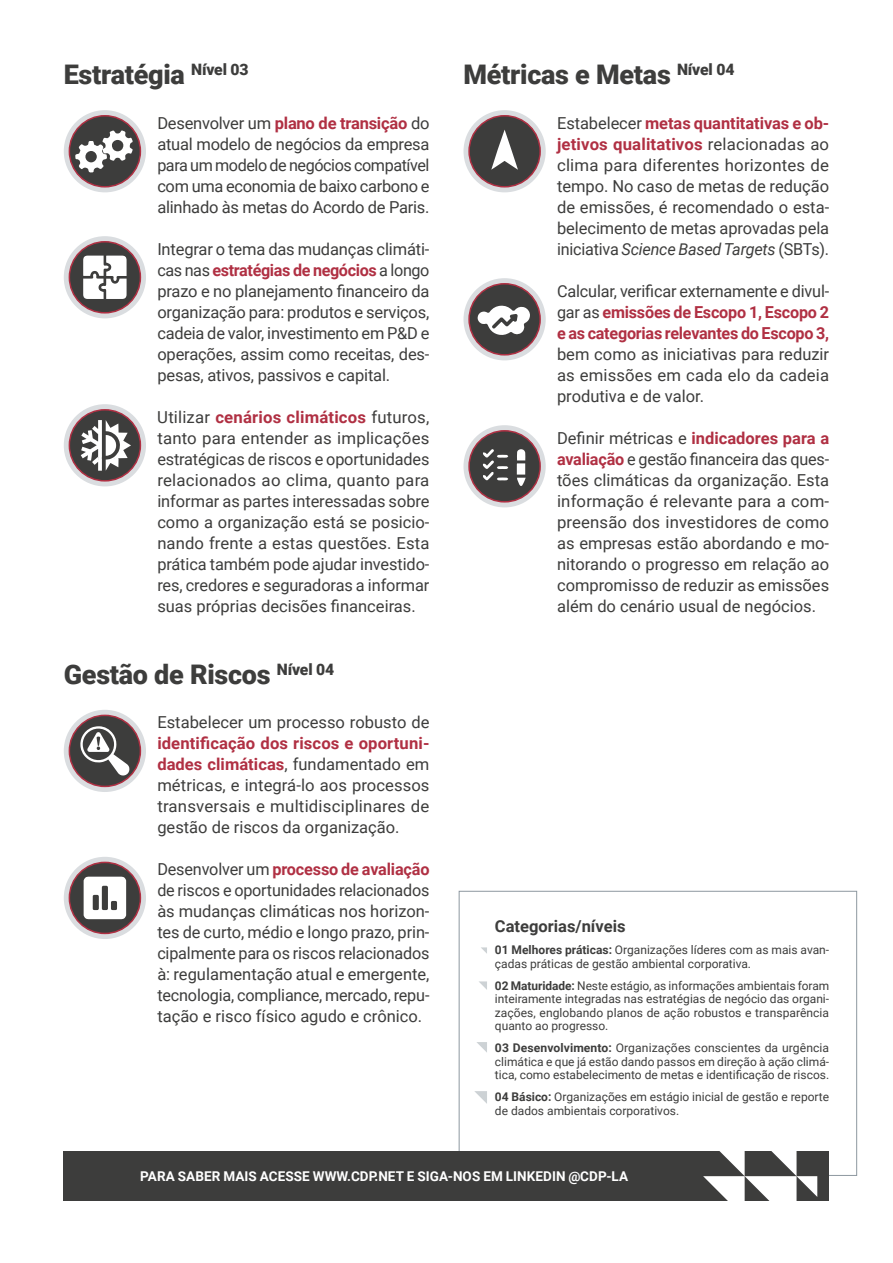
<style>
.page{position:relative;width:893px;height:1263px;background:#fff}
.page>*{position:absolute;margin:0;border:0;box-sizing:border-box;transform-origin:0 0}
.t1{font:900 27px "Roboto";letter-spacing:-.01em;color:#3d3d3c}
.t2{font:16.5px/21px "Roboto";color:#3d3d3c;text-align:justify}
.t3{font:700 16.5px/21px "Roboto";letter-spacing:-.015em;color:#b03043;text-align:justify}
.t4{font:700 16.5px "Roboto";color:#3d3d3c}
.t5{font:700 13.5px "Roboto";letter-spacing:.005em;color:#fff}
.t6{font:12px/13.5px "Roboto";color:#3d3d3c}
.s1{font-weight:700;color:#b03043}
.s2{font-style:italic}
.s3{font-weight:400;color:#3d3d3c}
.s4{font-weight:700}
</style>
<div class="page">
<svg style="left:64px;top:110px;width:82px;height:82px"></svg>
<div style="left:69px;top:116px;width:71px;height:71px;background:#3d3d3c;border-radius:50%"></div>
<div style="left:69px;top:115px;width:72px;height:73px;border:2px solid #b03043;border-radius:50%"></div>
<svg style="left:75px;top:130px;width:58px;height:42px"></svg>
<svg style="left:64px;top:236px;width:82px;height:82px"></svg>
<div style="left:69px;top:242px;width:71px;height:71px;background:#3d3d3c;border-radius:50%"></div>
<div style="left:69px;top:241px;width:72px;height:73px;border:2px solid #b03043;border-radius:50%"></div>
<svg style="left:83px;top:256px;width:44px;height:43px;background:#dcdcdb"></svg>
<svg style="left:64px;top:404px;width:82px;height:82px"></svg>
<div style="left:69px;top:410px;width:71px;height:71px;background:#3d3d3c;border-radius:50%"></div>
<div style="left:69px;top:409px;width:72px;height:73px;border:2px solid #b03043;border-radius:50%"></div>
<svg style="left:81px;top:420px;width:50px;height:51px"></svg>
<svg style="left:64px;top:710px;width:82px;height:82px"></svg>
<div style="left:69px;top:715px;width:71px;height:71px;background:#3d3d3c;border-radius:50%"></div>
<div style="left:69px;top:715px;width:72px;height:72px;border:2px solid #b03043;border-radius:50%"></div>
<svg style="left:80px;top:726px;width:50px;height:50px"></svg>
<svg style="left:64px;top:857px;width:82px;height:82px"></svg>
<div style="left:69px;top:862px;width:71px;height:71px;background:#3d3d3c;border-radius:50%"></div>
<div style="left:69px;top:862px;width:72px;height:72px;border:2px solid #b03043;border-radius:50%"></div>
<svg style="left:84px;top:877px;width:42px;height:42px"></svg>
<svg style="left:463px;top:110px;width:83px;height:82px"></svg>
<div style="left:469px;top:116px;width:71px;height:71px;background:#3d3d3c;border-radius:50%"></div>
<div style="left:468px;top:115px;width:73px;height:73px;border:2px solid #b03043;border-radius:50%"></div>
<svg style="left:491px;top:130px;width:27px;height:40px"></svg>
<svg style="left:463px;top:278px;width:83px;height:82px"></svg>
<div style="left:469px;top:284px;width:71px;height:71px;background:#3d3d3c;border-radius:50%"></div>
<div style="left:468px;top:283px;width:73px;height:73px;border:2px solid #b03043;border-radius:50%"></div>
<svg style="left:477px;top:305px;width:53px;height:30px"></svg>
<svg style="left:463px;top:425px;width:83px;height:82px"></svg>
<div style="left:469px;top:431px;width:71px;height:71px;background:#3d3d3c;border-radius:50%"></div>
<div style="left:468px;top:430px;width:73px;height:73px;border:2px solid #b03043;border-radius:50%"></div>
<svg style="left:517px;top:449px;width:9px;height:37px"></svg>
<svg style="left:483px;top:449px;width:25px;height:32px"></svg>
<div style="left:64px;top:1151px;width:765px;height:50px;background:#3d3d3c"></div>
<svg style="left:703px;top:1151px;width:114px;height:50px"></svg>
<svg style="left:474px;top:1091px;width:13px;height:13px"></svg>
<svg style="left:477px;top:1042px;width:10px;height:11px"></svg>
<svg style="left:479px;top:981px;width:8px;height:9px"></svg>
<svg style="left:481px;top:947px;width:6px;height:7px"></svg>
<h1 class="t1" style="left:64px;top:56px;width:186px">Estratégia <sup>Nível</sup> <sup>03</sup></h1>
<p class="t2" style="left:157px;top:112px;width:274px">Desenvolver um <span class="s1">plano de transição</span> do atual modelo de negócios da empresa para um modelo de negócios compatível com uma economia de baixo carbono e alinhado às metas do Acordo de Paris.</p>
<p class="t2" style="left:157px;top:238px;width:274px">Integrar o tema das mudanças climáti&shy;cas nas <span class="s1">estratégias de negócios</span> a longo prazo e no planejamento financeiro da organização para: produtos e serviços, cadeia de valor, investimento em P&amp;D e operações, assim como receitas, des&shy;pesas, ativos, passivos e capital.</p>
<p class="t2" style="left:157px;top:406px;width:274px">Utilizar <span class="s1">cenários climáticos</span> futuros, tanto para entender as implicações estratégicas de riscos e oportunidades relacionados ao clima, quanto para informar as partes interessadas sobre como a organização está se posicio&shy;nando frente a estas questões. Esta prática também pode ajudar investido&shy;res, credores e seguradoras a informar suas próprias decisões financeiras.</p>
<h1 class="t1" style="left:64px;top:655px;width:272px">Gestão de Riscos <sup>Nível</sup> <sup>04</sup></h1>
<p class="t2" style="left:157px;top:711px;width:274px">Estabelecer um processo robusto de</p>
<p class="t2" style="left:157px;top:732px;width:274px"><span class="s1">identificação dos riscos e oportuni&shy;dades climáticas</span>, fundamentado em métricas, e integrá-lo aos processos transversais e multidisciplinares de gestão de riscos da organização.</p>
<p class="t2" style="left:157px;top:858px;width:274px">Desenvolver um <span class="s1">processo de avaliação </span>de riscos e oportunidades relacionados às mudanças climáticas nos horizon&shy;tes de curto, médio e longo prazo, prin&shy;cipalmente para os riscos relacionados à: regulamentação atual e emergente, tecnologia, compliance, mercado, repu&shy;tação e risco físico agudo e crônico.</p>
<h1 class="t1" style="left:463px;top:56px;width:273px">Métricas e Metas <sup>Nível</sup> <sup>04</sup></h1>
<p class="t2" style="left:557px;top:112px;width:274px">Estabelecer <span class="s1">metas quantitativas e ob&shy;jetivos qualitativos</span> relacionadas ao clima para diferentes horizontes de tempo. No caso de metas de redução de emissões, é recomendado o esta&shy;belecimento de metas aprovadas pela iniciativa <span class="s2">Science Based Targets</span> (SBTs).</p>
<p class="t3" style="left:557px;top:280px;width:274px"><span class="s3">Calcular, verificar externamente e divul&shy;gar as</span> emissões de Escopo 1, Escopo 2 e as categorias relevantes do Escopo 3,</p>
<p class="t2" style="left:557px;top:343px;width:274px">bem como as iniciativas para reduzir as emissões em cada elo da cadeia produtiva e de valor.</p>
<p class="t2" style="left:557px;top:427px;width:274px">Definir métricas e <span class="s1">indicadores para a avaliação</span> e gestão financeira das ques&shy;tões climáticas da organização. Esta informação é relevante para a com&shy;preensão dos investidores de como as empresas estão abordando e mo&shy;nitorando o progresso em relação ao compromisso de reduzir as emissões além do cenário usual de negócios.</p>
<p class="t4" style="left:495px;top:915px;width:132px">Categorias/níveis</p>
<p class="t6" style="left:495px;top:943px;width:336px"><span class="s4">01 Melhores práticas:</span> Organizações líderes com as mais avan&shy;çadas práticas de gestão ambiental corporativa.</p>
<p class="t6" style="left:495px;top:978px;width:336px;text-align:justify"><span class="s4">02 Maturidade:</span> Neste estágio, as informações ambientais foram inteiramente integradas nas estratégias de negócio das organi&shy;zações, englobando planos de ação robustos e transparência quanto ao progresso.</p>
<p class="t6" style="left:495px;top:1041px;width:336px;text-align:justify"><span class="s4">03 Desenvolvimento:</span> Organizações conscientes da urgência climática e que já estão dando passos em direção à ação climá&shy;tica, como estabelecimento de metas e identificação de riscos.</p>
<p class="t6" style="left:495px;top:1090px;width:336px"><span class="s4">04 Básico:</span> Organizações em estágio inicial de gestão e reporte de dados ambientais corporativos.</p>
<p class="t5" style="left:140px;top:1167px;width:489px">PARA SABER MAIS ACESSE WWW.CDP.NET E SIGA-NOS EM LINKEDIN @CDP-LA</p>
</div>
